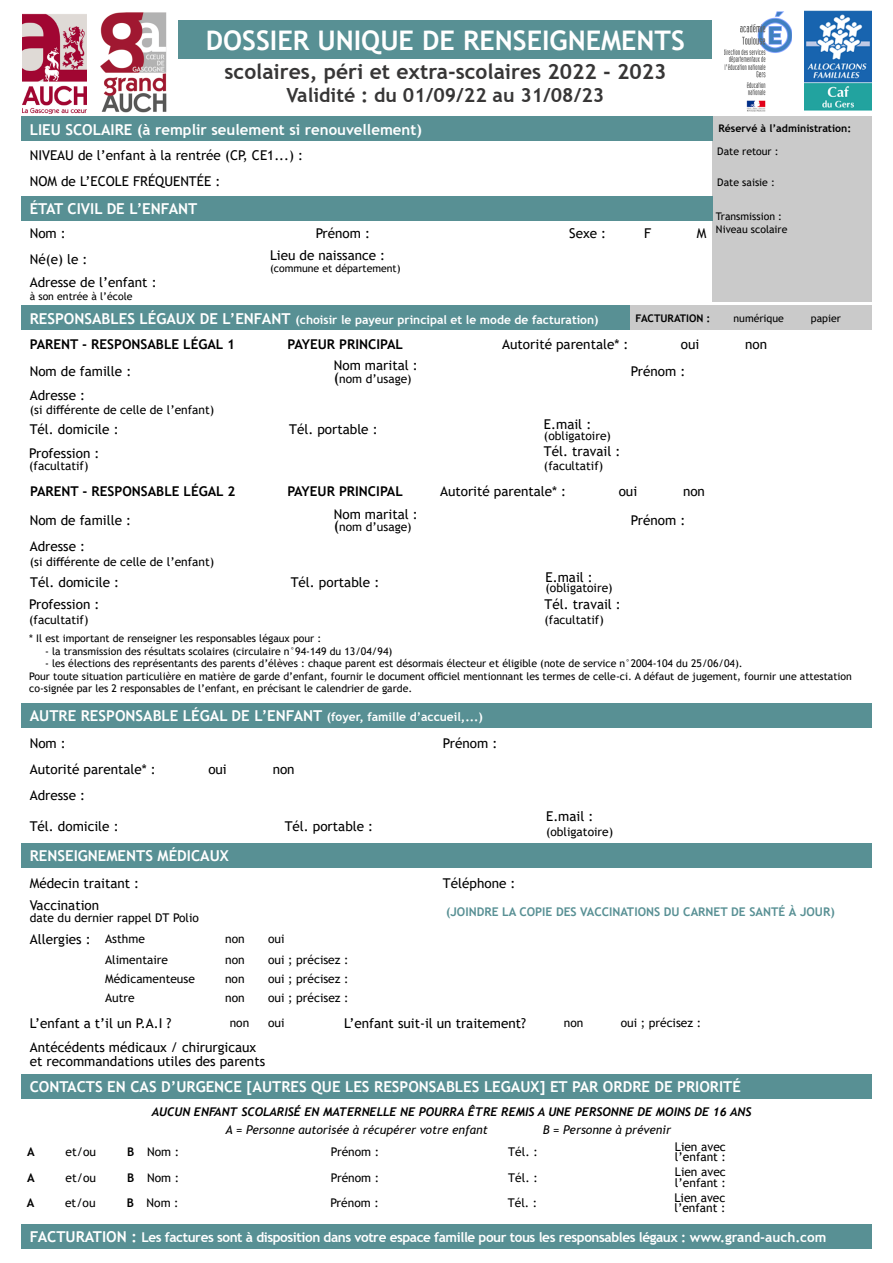
<style>
.page{position:relative;width:893px;height:1263px;background:#fff}
.page>*{position:absolute;margin:0;border:0;box-sizing:border-box;transform-origin:0 0}
.t1{font:700 27px "Trebuchet MS";color:#fff}
.t2{font:700 21px "Trebuchet MS";color:#373636}
.t3{font:700 19.5px "Trebuchet MS";color:#373636}
.t4{font:700 15px "Trebuchet MS";color:#fff}
.t5{font:13.5px/24.3px "Trebuchet MS";color:#000}
.t6{font:700 13.5px "Trebuchet MS";letter-spacing:-.03em;color:#fff}
.t7{font:700 13.5px "Trebuchet MS";color:#000}
.t8{font:12px/25.5px "Trebuchet MS";color:#000;text-align:justify}
.t9{font:700 12px "Trebuchet MS";color:#fff}
.t10{font:italic 700 12px "Trebuchet";color:#000}
.t11{font:italic 12px "Trebuchet MS";color:#000}
.t12{font:700 12px "Trebuchet MS";color:#589094}
.t13{font:700 12px/25.5px "Trebuchet MS";color:#000;text-align:justify}
.t14{font:10.5px/12.6px "Trebuchet MS";color:#000}
.t15{font:700 10.5px "Trebuchet MS";color:#000}
.s1{font-size:15px}
.s2{font-size:12px}
</style>
<div class="page">
<div style="left:179px;top:20px;width:533px;height:39px;background:#589094"></div>
<div style="left:712px;top:117px;width:160px;height:185px;background:#cacaca"></div>
<div style="left:628px;top:306px;width:244px;height:24px;background:#cacaca"></div>
<div style="left:21px;top:117px;width:691px;height:24px;background:#589094"></div>
<div style="left:21px;top:306px;width:608px;height:24px;background:#589094"></div>
<div style="left:21px;top:196px;width:691px;height:24px;background:#589094"></div>
<div style="left:21px;top:703px;width:851px;height:24px;background:#589094"></div>
<div style="left:21px;top:844px;width:851px;height:24px;background:#589094"></div>
<div style="left:21px;top:1074px;width:851px;height:24px;background:#589094"></div>
<div style="left:21px;top:1224px;width:851px;height:24px;background:#589094"></div>
<img style="left:22px;top:14px;width:65px;height:99px">
<img style="left:724px;top:11px;width:68px;height:100px">
<img style="left:100px;top:12px;width:67px;height:100px">
<img style="left:805px;top:10px;width:67px;height:100px">
<h1 class="t1" style="left:206px;top:23px;width:480px">DOSSIER UNIQUE DE RENSEIGNEMENTS</h1>
<h2 class="t2" style="left:225px;top:58px;width:443px">scolaires, péri et extra-scolaires 2022 - 2023</h2>
<h3 class="t3" style="left:287px;top:83px;width:319px">Validité : du 01/09/22 au 31/08/23</h3>
<p class="t4" style="left:30px;top:120px;width:394px">LIEU SCOLAIRE (à remplir seulement si renouvellement)</p>
<p class="t5" style="left:30px;top:143px;width:275px">NIVEAU de l’enfant à la rentrée (CP, CE1...) :</p>
<p class="t5" style="left:30px;top:169px;width:192px">NOM de L’ECOLE FRÉQUENTÉE :</p>
<p class="t4" style="left:30px;top:199px;width:169px">ÉTAT CIVIL DE L’ENFANT</p>
<p class="t5" style="left:30px;top:221px;width:38px">Nom :</p>
<p class="t5" style="left:316px;top:221px;width:56px">Prénom :</p>
<p class="t5" style="left:30px;top:247px;width:59px">Né(e) le :</p>
<p class="t5" style="left:270px;top:243px;width:117px">Lieu de naissance :</p>
<p class="t14" style="left:270px;top:262px;width:132px">(commune et département)</p>
<p class="t5" style="left:30px;top:270px;width:128px">Adresse de l’enfant :</p>
<p class="t14" style="left:30px;top:290px;width:104px">à son entrée à l’école</p>
<p class="t5" style="left:569px;top:221px;width:38px">Sexe :</p>
<p class="t5" style="left:644px;top:221px;width:9px">F</p>
<p class="t5" style="left:697px;top:221px;width:11px">M</p>
<p class="t15" style="left:718px;top:122px;width:134px">Réservé à l’administration:</p>
<p class="t14" style="left:717px;top:145px;width:63px">Date retour :</p>
<p class="t14" style="left:717px;top:176px;width:59px">Date saisie :</p>
<p class="t14" style="left:716px;top:210px;width:73px">Transmission :<br>Niveau scolaire</p>
<p class="t9" style="left:30px;top:312px;width:570px"><span class="s1">RESPONSABLES LÉGAUX DE L’ENFANT</span> (choisir le payeur principal et le mode de facturation)</p>
<p class="t15" style="left:635px;top:312px;width:76px">FACTURATION :</p>
<p class="t7" style="left:30px;top:336px;width:207px">PARENT - RESPONSABLE LÉGAL 1</p>
<p class="t7" style="left:288px;top:336px;width:117px">PAYEUR PRINCIPAL</p>
<p class="t5" style="left:502px;top:332px;width:128px">Autorité parentale* :</p>
<p class="t5" style="left:681px;top:332px;width:20px">oui</p>
<p class="t5" style="left:30px;top:359px;width:103px">Nom de famille :</p>
<p class="t5" style="left:334px;top:353px;width:85px">Nom marital :</p>
<p class="t8" style="left:334px;top:366px;width:79px"><span class="s1">(</span>nom d’usage)</p>
<p class="t5" style="left:631px;top:359px;width:56px">Prénom :</p>
<p class="t5" style="left:30px;top:383px;width:57px">Adresse :</p>
<p class="t8" style="left:30px;top:397px;width:186px">(si différente de celle de l’enfant)</p>
<p class="t5" style="left:30px;top:417px;width:90px">Tél. domicile :</p>
<p class="t5" style="left:289px;top:417px;width:90px">Tél. portable :</p>
<p class="t5" style="left:544px;top:412px;width:49px">E.mail :</p>
<p class="t8" style="left:544px;top:423px;width:69px">(obligatoire)</p>
<p class="t5" style="left:29px;top:440px;width:72px">Profession :</p>
<p class="t8" style="left:29px;top:452px;width:61px">(facultatif)</p>
<p class="t5" style="left:544px;top:439px;width:78px">Tél. travail :</p>
<p class="t8" style="left:544px;top:453px;width:61px">(facultatif)</p>
<p class="t7" style="left:30px;top:483px;width:207px">PARENT - RESPONSABLE LÉGAL 2</p>
<p class="t7" style="left:287px;top:483px;width:117px">PAYEUR PRINCIPAL</p>
<p class="t5" style="left:440px;top:479px;width:128px">Autorité parentale* :</p>
<p class="t5" style="left:619px;top:479px;width:20px">oui</p>
<p class="t5" style="left:683px;top:479px;width:23px">non</p>
<p class="t5" style="left:30px;top:508px;width:103px">Nom de famille :</p>
<p class="t5" style="left:334px;top:502px;width:85px">Nom marital :</p>
<p class="t8" style="left:334px;top:514px;width:79px"><span class="s1">(</span>nom d’usage)</p>
<p class="t5" style="left:631px;top:508px;width:56px">Prénom :</p>
<p class="t5" style="left:30px;top:534px;width:57px">Adresse :</p>
<p class="t8" style="left:30px;top:549px;width:186px">(si différente de celle de l’enfant)</p>
<p class="t5" style="left:30px;top:570px;width:90px">Tél. domicile :</p>
<p class="t5" style="left:291px;top:570px;width:90px">Tél. portable :</p>
<p class="t5" style="left:546px;top:565px;width:49px">E.mail :</p>
<p class="t8" style="left:546px;top:575px;width:69px">(obligatoire)</p>
<p class="t5" style="left:29px;top:592px;width:72px">Profession :</p>
<p class="t8" style="left:29px;top:606px;width:61px">(facultatif)</p>
<p class="t5" style="left:544px;top:592px;width:78px">Tél. travail :</p>
<p class="t8" style="left:544px;top:606px;width:61px">(facultatif)</p>
<p class="t14" style="left:733px;top:312px;width:52px">numérique</p>
<p class="t5" style="left:745px;top:332px;width:23px">non</p>
<p class="t14" style="left:811px;top:312px;width:32px">papier</p>
<p class="t14" style="left:29px;top:632px;width:294px">* Il est important de renseigner les responsables légaux pour :</p>
<p class="t14" style="left:45px;top:644px;width:349px">- la transmission des résultats scolaires (circulaire n°94-149 du 13/04/94)</p>
<p class="t14" style="left:29px;top:657px;width:824px;text-indent:16px">- les élections des représentants des parents d’élèves : chaque parent est désormais électeur et éligible (note de service n°2004-104 du 25/06/04).<br>Pour toute situation particulière en matière de garde d’enfant, fournir le document officiel mentionnant les termes de celle-ci. A défaut de jugement, fournir une attestation co-signée par les 2 responsables de l’enfant, en précisant le calendrier de garde.</p>
<p class="t4" style="left:30px;top:706px;width:455px">AUTRE RESPONSABLE LÉGAL DE L’ENFANT <span class="s2">(foyer, famille d’accueil,...)</span></p>
<p class="t5" style="left:30px;top:730px;width:38px">Nom :</p>
<p class="t5" style="left:30px;top:757px;width:128px">Autorité parentale* :</p>
<p class="t5" style="left:208px;top:757px;width:20px">oui</p>
<p class="t5" style="left:273px;top:757px;width:23px">non</p>
<p class="t5" style="left:30px;top:783px;width:57px">Adresse :</p>
<p class="t5" style="left:30px;top:813px;width:90px">Tél. domicile :</p>
<p class="t5" style="left:285px;top:813px;width:90px">Tél. portable :</p>
<p class="t4" style="left:30px;top:846px;width:201px">RENSEIGNEMENTS MÉDICAUX</p>
<p class="t5" style="left:30px;top:871px;width:111px">Médecin traitant :</p>
<p class="t5" style="left:30px;top:893px;width:71px">Vaccination</p>
<p class="t8" style="left:30px;top:905px;width:171px">date du dernier rappel DT Polio</p>
<p class="t5" style="left:30px;top:927px;width:63px">Allergies :</p>
<p class="t8" style="left:105px;top:929px;width:91px;line-height:19.8px;text-align:left">Asthme<br>Alimentaire<br>Médicamenteuse<br>Autre</p>
<p class="t8" style="left:225px;top:926px;width:21px">non</p>
<p class="t8" style="left:225px;top:949px;width:21px;line-height:19.5px">non non non</p>
<p class="t8" style="left:268px;top:926px;width:18px">oui</p>
<p class="t8" style="left:268px;top:949px;width:82px;line-height:19.5px">oui ; précisez : oui ; précisez : oui ; précisez :</p>
<p class="t5" style="left:443px;top:730px;width:56px">Prénom :</p>
<p class="t5" style="left:546px;top:804px;width:49px">E.mail :</p>
<p class="t8" style="left:546px;top:818px;width:69px">(obligatoire)</p>
<p class="t5" style="left:443px;top:871px;width:74px">Téléphone :</p>
<p class="t12" style="left:446px;top:904px;width:390px">(JOINDRE LA COPIE DES VACCINATIONS DU CARNET DE SANTÉ À JOUR)</p>
<p class="t5" style="left:30px;top:1011px;width:228px">L’enfant a t’il un P.A.I ?<br>Antécédents médicaux / chirurgicaux</p>
<p class="t5" style="left:30px;top:1048px;width:237px">et recommandations utiles des parents</p>
<p class="t8" style="left:268px;top:1010px;width:18px">oui</p>
<p class="t8" style="left:230px;top:1010px;width:21px">non</p>
<p class="t5" style="left:344px;top:1011px;width:184px">L’enfant suit-il un traitement?</p>
<p class="t8" style="left:564px;top:1010px;width:21px">non</p>
<p class="t8" style="left:621px;top:1010px;width:82px">oui ; précisez :</p>
<p class="t4" style="left:30px;top:1077px;width:713px">CONTACTS EN CAS D’URGENCE [AUTRES QUE LES RESPONSABLES LEGAUX] ET PAR ORDRE DE PRIORITÉ</p>
<p class="t10" style="left:152px;top:1104px;width:601px">AUCUN ENFANT SCOLARISÉ EN MATERNELLE NE POURRA ÊTRE REMIS A UNE PERSONNE DE MOINS DE 16 ANS</p>
<p class="t11" style="left:226px;top:1122px;width:264px">A = Personne autorisée à récupérer votre enfant</p>
<p class="t11" style="left:543px;top:1122px;width:130px">B = Personne à prévenir</p>
<p class="t13" style="left:27px;top:1139px;width:10px">A A A</p>
<p class="t13" style="left:127px;top:1139px;width:9px">B B B</p>
<p class="t8" style="left:147px;top:1139px;width:34px">Nom :<br>Nom :<br>Nom :</p>
<p class="t8" style="left:330px;top:1139px;width:50px">Prénom :<br>Prénom :<br>Prénom :</p>
<p class="t8" style="left:508px;top:1139px;width:31px">Tél. :<br>Tél. :<br>Tél. :</p>
<p class="t8" style="left:675px;top:1141px;width:53px;line-height:10.5px">Lien avec l’enfant :</p>
<p class="t8" style="left:65px;top:1139px;width:33px">et/ou et/ou et/ou</p>
<p class="t8" style="left:675px;top:1167px;width:53px;line-height:10.5px">Lien avec l’enfant :</p>
<p class="t8" style="left:674px;top:1192px;width:53px;line-height:10.5px">Lien avec l’enfant :</p>
<p class="t6" style="left:30px;top:1228px;width:798px"><span class="s1">FACTURATION :</span> Les factures sont à disposition dans votre espace famille pour tous les responsables légaux : www.grand-auch.com</p>
</div>
